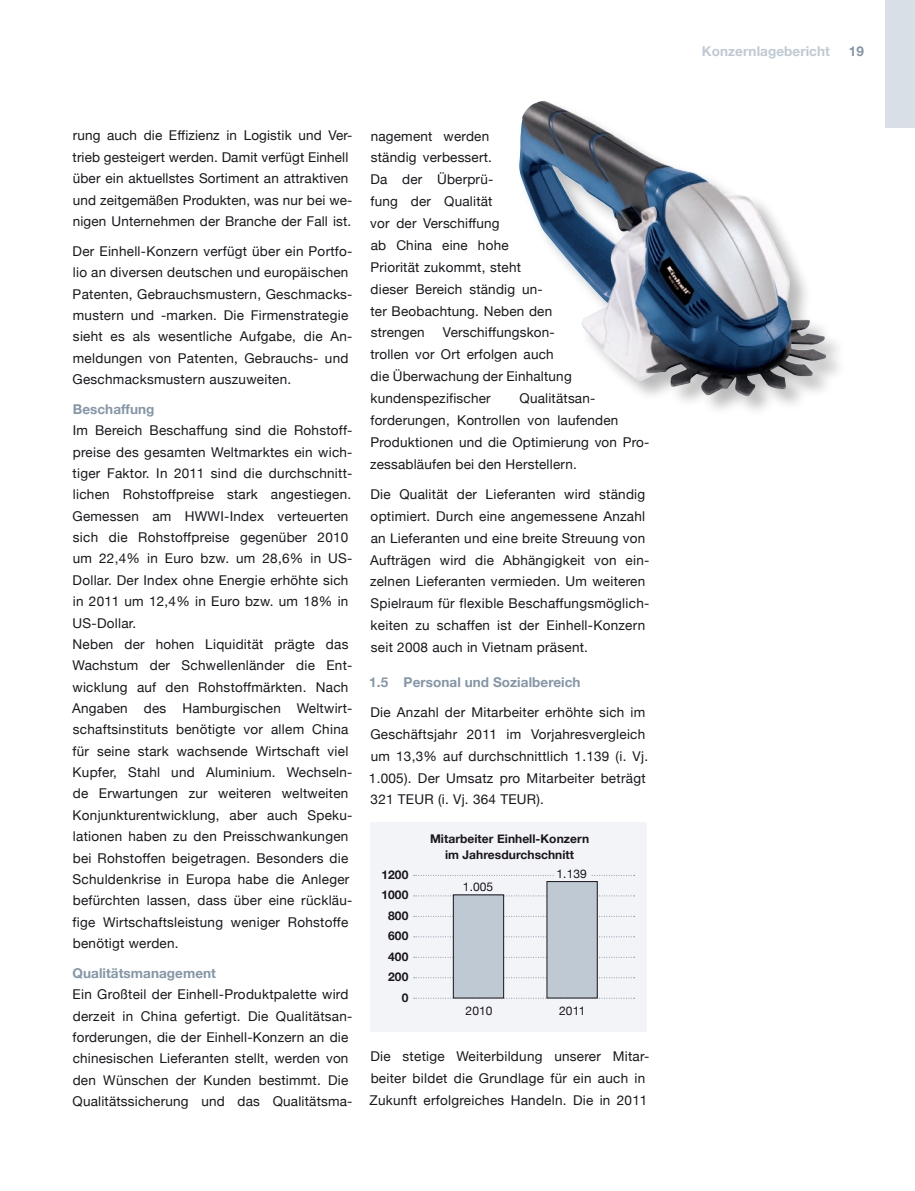
<style>
.page{position:relative;width:915px;height:1191px;background:#fff}
.page>*{position:absolute;margin:0;border:0;box-sizing:border-box;transform-origin:0 0}
.t1{font:13.5px/21.3px "Helvetica Neue";letter-spacing:.02em;color:#1a171c}
.t2{font:700 13.5px "Helvetica Neue";letter-spacing:.005em;color:#8496a7}
.t3{font:700 13.5px "Helvetica Neue";letter-spacing:.005em;color:#bfc9d4}
.t4{font:700 12px/20.4px "Helvetica Neue";letter-spacing:.005em;color:#1a171c;text-align:center}
.t5{font:12px "Helvetica Neue";letter-spacing:.005em;color:#1a171c}
</style>
<div class="page">
<div style="left:884px;top:0;width:30px;height:128px;background:#d9dfe6"></div>
<div style="left:370px;top:822px;width:276px;height:209px;background:#f2f4f7"></div>
<svg style="left:414px;top:997px;width:220px;height:1px"></svg>
<svg style="left:414px;top:977px;width:220px;height:1px"></svg>
<svg style="left:414px;top:957px;width:220px;height:1px"></svg>
<svg style="left:414px;top:936px;width:220px;height:1px"></svg>
<svg style="left:414px;top:916px;width:220px;height:1px"></svg>
<svg style="left:414px;top:895px;width:220px;height:1px"></svg>
<svg style="left:414px;top:875px;width:220px;height:1px"></svg>
<div style="left:546px;top:881px;width:51px;height:117px;background:#bfc9d4"></div>
<div style="left:453px;top:895px;width:50px;height:103px;background:#bfc9d4"></div>
<div style="left:453px;top:894px;width:51px;height:104px;border:1px solid #1a171c"></div>
<div style="left:554px;top:864px;width:36px;height:16px;background:#f2f4f7"></div>
<div style="left:518px;top:100px;width:329px;height:318px;background:#1a171c;opacity:.3"></div>
<img style="left:519px;top:101px;width:306px;height:295px">
<p class="t1" style="left:73px;top:124px;width:281px">rung auch die Effizienz in Logistik und Ver&shy;trieb gesteigert werden. Damit verfügt Einhell über ein aktuellstes Sortiment an attraktiven und zeitgemäßen Produkten, was nur bei we&shy;nigen Unternehmen der Branche der Fall ist.</p>
<p class="t1" style="left:72px;top:239px;width:281px">Der Einhell-Konzern verfügt über ein Portfo&shy;lio an diversen deutschen und europäischen Patenten, Gebrauchsmustern, Geschmacks&shy;mustern und -marken. Die Firmenstrategie sieht es als wesentliche Aufgabe, die An&shy;meldungen von Patenten, Gebrauchs- und Geschmacksmustern auszuweiten.</p>
<p class="t2" style="left:73px;top:397px;width:83px">Beschaffung</p>
<p class="t1" style="left:72px;top:419px;width:282px">Im Bereich Beschaffung sind die Rohstoff&shy;preise des gesamten Weltmarktes ein wich&shy;tiger Faktor. In 2011 sind die durchschnitt&shy;lichen Rohstoffpreise stark angestiegen.<br>Gemessen am HWWI-Index verteuerten sich die Rohstoffpreise gegenüber 2010 um 22,4% in Euro bzw. um 28,6% in US-Dollar. Der Index ohne Energie erhöhte sich in 2011 um 12,4% in Euro bzw. um 18% in US-Dollar.<br>Neben der hohen Liquidität prägte das Wachstum der Schwellenländer die Ent&shy;wicklung auf den Rohstoffmärkten. Nach Angaben des Hamburgischen Weltwirt&shy;schaftsinstituts benötigte vor allem China für seine stark wachsende Wirtschaft viel Kupfer, Stahl und Aluminium. Wechseln&shy;de Erwartungen zur weiteren weltweiten Konjunkturentwicklung, aber auch Speku&shy;lationen haben zu den Preisschwankungen bei Rohstoffen beigetragen. Besonders die Schuldenkrise in Europa habe die Anleger befürchten lassen, dass über eine rückläu&shy;fige Wirtschaftsleistung weniger Rohstoffe benötigt werden.</p>
<p class="t2" style="left:72px;top:960px;width:145px">Qualitätsmanagement</p>
<p class="t1" style="left:72px;top:982px;width:281px">Ein Großteil der Einhell-Produktpalette wird derzeit in China gefertigt. Die Qualitätsan&shy;forderungen, die der Einhell-Konzern an die chinesischen Lieferanten stellt, werden von den Wünschen der Kunden bestimmt. Die Qualitätssicherung und das Qualitätsma-</p>
<p class="t1" style="left:370px;top:124px;width:183px;line-height:21.9px">nagement werden<br>ständig verbessert.<br>Da der Überprü-<br>fung der Qualität<br>vor der Verschiffung<br>ab China eine hohe<br>Priorität zukommt, steht dieser Bereich ständig un&shy;ter Beobachtung. Neben den strengen</p>
<p class="t1" style="left:370px;top:321px;width:203px;line-height:21.9px;text-indent:72px">Verschiffungskon&shy;trollen vor Ort erfolgen auch die Überwachung der Einhaltung kundenspezifischer</p>
<p class="t1" style="left:370px;top:386px;width:281px;line-height:21.9px;text-indent:149px">Qualitätsan&shy;forderungen, Kontrollen von laufenden Produktionen und die Optimierung von Pro&shy;zessabläufen bei den Herstellern.</p>
<p class="t1" style="left:370px;top:482px;width:281px;line-height:21.9px">Die Qualität der Lieferanten wird ständig optimiert. Durch eine angemessene Anzahl an Lieferanten und eine breite Streuung von Aufträgen wird die Abhängigkeit von ein&shy;zelnen Lieferanten vermieden. Um weiteren Spielraum für flexible Beschaffungsmöglich&shy;keiten zu schaffen ist der Einhell-Konzern seit 2008 auch in Vietnam präsent.</p>
<p class="t2" style="left:369px;top:669px;width:213px">1.5 Personal und Sozialbereich</p>
<p class="t1" style="left:369px;top:700px;width:280px;line-height:21.9px">Die Anzahl der Mitarbeiter erhöhte sich im Geschäftsjahr 2011 im Vorjahresvergleich um 13,3% auf durchschnittlich 1.139 (i. Vj.<br>1.005). Der Umsatz pro Mitarbeiter beträgt 321 TEUR (i. Vj. 364 TEUR).</p>
<p class="t4" style="left:381px;top:863px;width:28px;text-align:right">1200<br>1000<br>800<br>600<br>400<br>200<br>0</p>
<p class="t4" style="left:430px;top:829px;width:161px;line-height:16.5px">Mitarbeiter Einhell-Konzern im Jahresdurchschnitt</p>
<p class="t5" style="left:463px;top:876px;width:32px">1.005</p>
<p class="t5" style="left:465px;top:1000px;width:28px">2010</p>
<p class="t5" style="left:556px;top:863px;width:32px">1.139</p>
<p class="t5" style="left:559px;top:1000px;width:28px">2011</p>
<p class="t1" style="left:369px;top:1044px;width:281px;line-height:21.9px">Die stetige Weiterbildung unserer Mitar&shy;beiter bildet die Grundlage für ein auch in<br>Zukunft erfolgreiches Handeln. Die in 2011</p>
<p class="t3" style="left:701px;top:39px;width:129px">Konzernlagebericht</p>
<p class="t2" style="left:848px;top:39px;width:17px">19</p>
</div>
